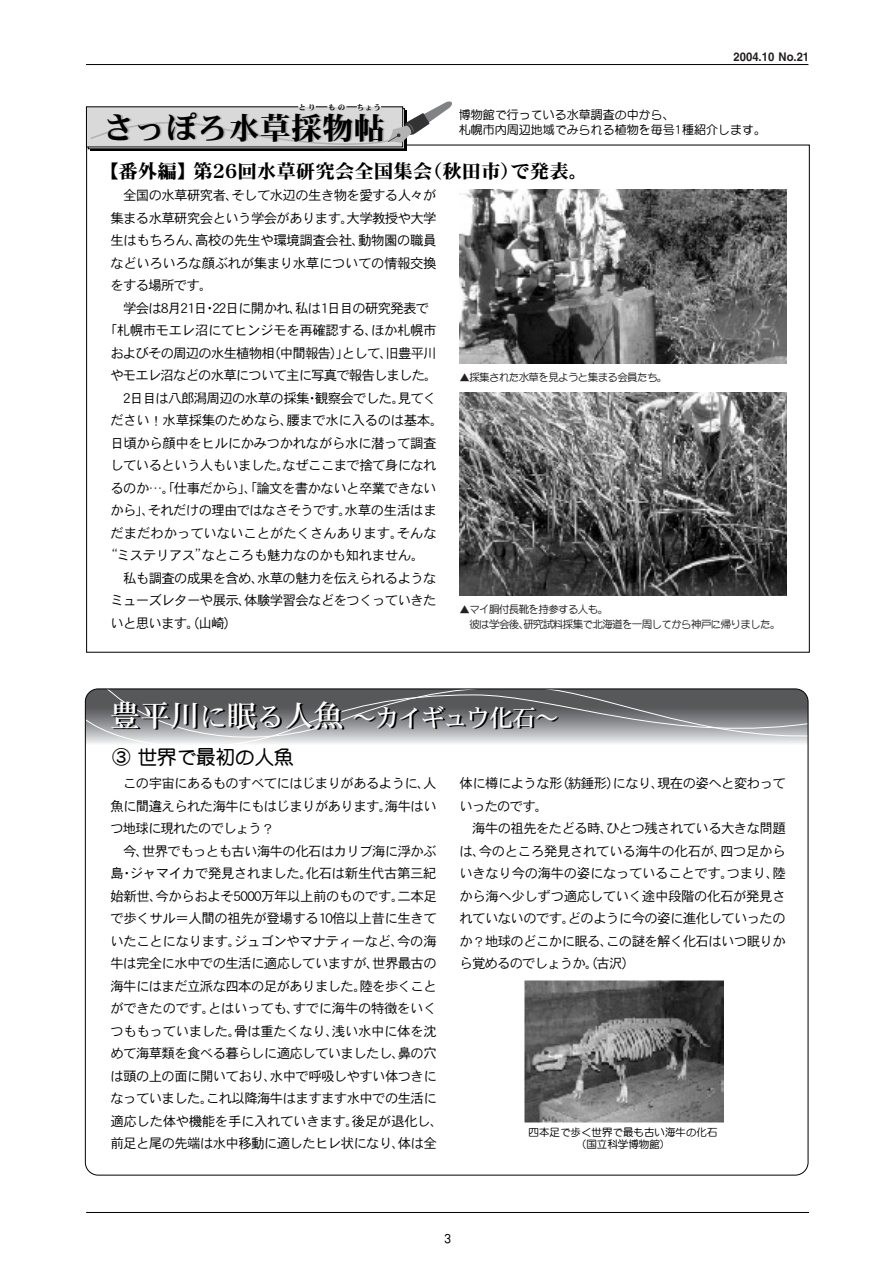
<style>
.page{position:relative;width:893px;height:1263px;background:#fff}
.page>*{position:absolute;margin:0;border:0;box-sizing:border-box;transform-origin:0 0}
.t1{font:31.2px "DFPHS Mincho CID W9";color:#000}
.t2{font:24px "DFPHS Mincho CID W5";letter-spacing:-.05em;color:#000}
.t3{font:19.5px "DFPHS Mincho CID W9";color:#000}
.t4{font:700 19.5px "DFP Maru Gothic CID";color:#000}
.t5{font:13.5px/22.5px "DFPHS Gothic CID W3";letter-spacing:-.055em;color:#000;text-align:justify}
.t6{font:13.5px "DFPHS Gothic CID W3";letter-spacing:-.035em;color:#000}
.t7{font:13.5px "DFPHS Gothic CID W3";letter-spacing:-.015em;color:#000}
.t8{font:13.5px "DFPHS Gothic CID W3";letter-spacing:-.03em;color:#000}
.t9{font:500 12px/15px "DFP Maru Gothic CID";color:#000}
.t10{font:700 12px "Helvetica";color:#231f20;scale:.94 1}
.t11{font:12px "DFP Gothic PCID W5";color:#000;scale:.94 1}
.t12{font:500 10.5px/15px "DFP Maru Gothic CID";letter-spacing:-.06em;color:#231f20}
.t13{font:500 10.5px/12px "DFP Maru Gothic CID";color:#000;text-align:center}
.t14{font:7.5px "DFPHS Mincho CID W9";letter-spacing:.2em;color:#000}
.s1{font-size:30px;color:#fff}
.s2{font-size:27px}
</style>
<div class="page">
<svg style="left:84px;top:694px;width:725px;height:62px"></svg>
<svg style="left:103px;top:688px;width:706px;height:64px"></svg>
<hr style="left:86px;top:64px;width:722px;height:1px;background:#000">
<hr style="left:86px;top:1212px;width:723px;height:1px;background:#000">
<svg style="left:86px;top:101px;width:367px;height:51px"></svg>
<img style="left:460px;top:189px;width:326px;height:174px">
<img style="left:460px;top:393px;width:327px;height:203px">
<img style="left:524px;top:980px;width:199px;height:143px">
<p class="t10" style="left:734px;top:49px;width:82px">2004.10 No.21</p>
<p class="t14" style="left:298px;top:103px;width:19px">とり</p>
<p class="t14" style="left:328px;top:103px;width:19px">もの</p>
<p class="t14" style="left:357px;top:103px;width:25px">ちょう</p>
<p class="t9" style="left:459px;top:107px;width:309px">博物館で行っている水草調査の中から、<br>札幌市内周辺地域でみられる植物を毎号1種紹介します。</p>
<h3 class="t3" style="left:99px;top:160px;width:491px">【番外編】第26回水草研究会全国集会（秋田市）で発表。</h3>
<h1 class="t1" style="left:103px;top:111px;width:283px">さっぽろ水草採物帖</h1>
<p class="t5" style="left:110px;top:184px;width:328px;text-indent:13px">全国の水草研究者、そして水辺の生き物を愛する人々が集まる水草研究会という学会があります。大学教授や大学生はもちろん、高校の先生や環境調査会社、動物園の職員などいろいろな顔ぶれが集まり水草についての情報交換をする場所です。</p>
<p class="t5" style="left:123px;top:297px;width:308px">学会は8月21日・22日に開かれ、私は1日目の研究発表で</p>
<p class="t6" style="left:104px;top:323px;width:335px">「札幌市モエレ沼にてヒンジモを再確認する、ほか札幌市</p>
<p class="t5" style="left:110px;top:342px;width:328px">およびその周辺の水生植物相（中間報告）」として、旧豊平川</p>
<p class="t5" style="left:110px;top:364px;width:329px">やモエレ沼などの水草について主に写真で報告しました。</p>
<p class="t5" style="left:123px;top:387px;width:315px">2日目は八郎潟周辺の水草の採集・観察会でした。見てく</p>
<p class="t6" style="left:110px;top:413px;width:335px">ださい！水草採集のためなら、腰まで水に入るのは基本。</p>
<p class="t6" style="left:110px;top:436px;width:328px">日頃から顔中をヒルにかみつかれながら水に潜って調査</p>
<p class="t5" style="left:110px;top:454px;width:328px">しているという人もいました。なぜここまで捨て身になれ</p>
<p class="t5" style="left:110px;top:477px;width:328px">るのか…「。仕事だから」「、論文を書かないと卒業できない</p>
<p class="t5" style="left:110px;top:499px;width:328px">から」、それだけの理由ではなさそうです。水草の生活はま</p>
<p class="t7" style="left:110px;top:526px;width:328px">だまだわかっていないことがたくさんあります。そんな</p>
<p class="t8" style="left:104px;top:548px;width:323px">“ミステリアス”なところも魅力なのかも知れません。</p>
<p class="t5" style="left:123px;top:567px;width:315px">私も調査の成果を含め、水草の魅力を伝えられるような</p>
<p class="t5" style="left:110px;top:589px;width:328px">ミューズレターや展示、体験学習会などをつくっていきた</p>
<p class="t5" style="left:110px;top:612px;width:128px">いと思います（。山崎）</p>
<p class="t12" style="left:459px;top:369px;width:209px">▲採集された水草を見ようと集まる会員たち。</p>
<p class="t12" style="left:469px;top:602px;width:313px;text-indent:-10px">▲マイ胴付長靴を持参する人も。<br>彼は学会後、研究試料採集で北海道を一周してから神戸に帰りました。</p>
<h2 class="t2" style="left:110px;top:705px;width:452px"><span class="s1">豊平川</span><span class="s2">に</span><span class="s1">眠</span><span class="s2">る</span><span class="s1">人魚</span>～カイギュウ化石～</h2>
<h3 class="t4" style="left:112px;top:747px;width:183px">③ 世界で最初の人魚</h3>
<p class="t5" style="left:110px;top:772px;width:328px;text-indent:13px">この宇宙にあるものすべてにはじまりがあるように、人魚に間違えられた海牛にもはじまりがあります。海牛はいつ地球に現れたのでしょう？</p>
<p class="t5" style="left:110px;top:839px;width:335px;text-align:center">今、世界でもっとも古い海牛の化石はカリブ海に浮かぶ<br>島・ジャマイカで発見されました。化石は新生代古第三紀始新世、今からおよそ5000万年以上前のものです。二本足で歩くサル＝人間の祖先が登場する10倍以上昔に生きていたことになります。ジュゴンやマナティーなど、今の海牛は完全に水中での生活に適応していますが、世界最古の海牛にはまだ立派な四本の足がありました。陸を歩くことができたのです。とはいっても、すでに海牛の特徴をいくつももっていました。骨は重たくなり、浅い水中に体を沈めて海草類を食べる暮らしに適応していましたし、鼻の穴は頭の上の面に開いており、水中で呼吸しやすい体つきになっていました。これ以降海牛はますます水中での生活に適応した体や機能を手に入れていきます。後足が退化し、前足と尾の先端は水中移動に適したヒレ状になり、体は全</p>
<p class="t5" style="left:460px;top:772px;width:328px">体に樽にような形（紡錘形）になり、現在の姿へと変わっていったのです。</p>
<p class="t5" style="left:459px;top:817px;width:328px;text-indent:13px">海牛の祖先をたどる時、ひとつ残されている大きな問題は、今のところ発見されている海牛の化石が、四つ足からいきなり今の海牛の姿になっていることです。つまり、陸から海へ少しずつ適応していく途中段階の化石が発見されていないのです。どのように今の姿に進化していったのか？地球のどこかに眠る、この謎を解く化石はいつ眠りから覚めるのでしょうか（。古沢）</p>
<p class="t13" style="left:529px;top:1126px;width:190px">四本足で歩く世界で最も古い海牛の化石（国立科学博物館）</p>
<p class="t11" style="left:444px;top:1232px;width:9px">3</p>
</div>
